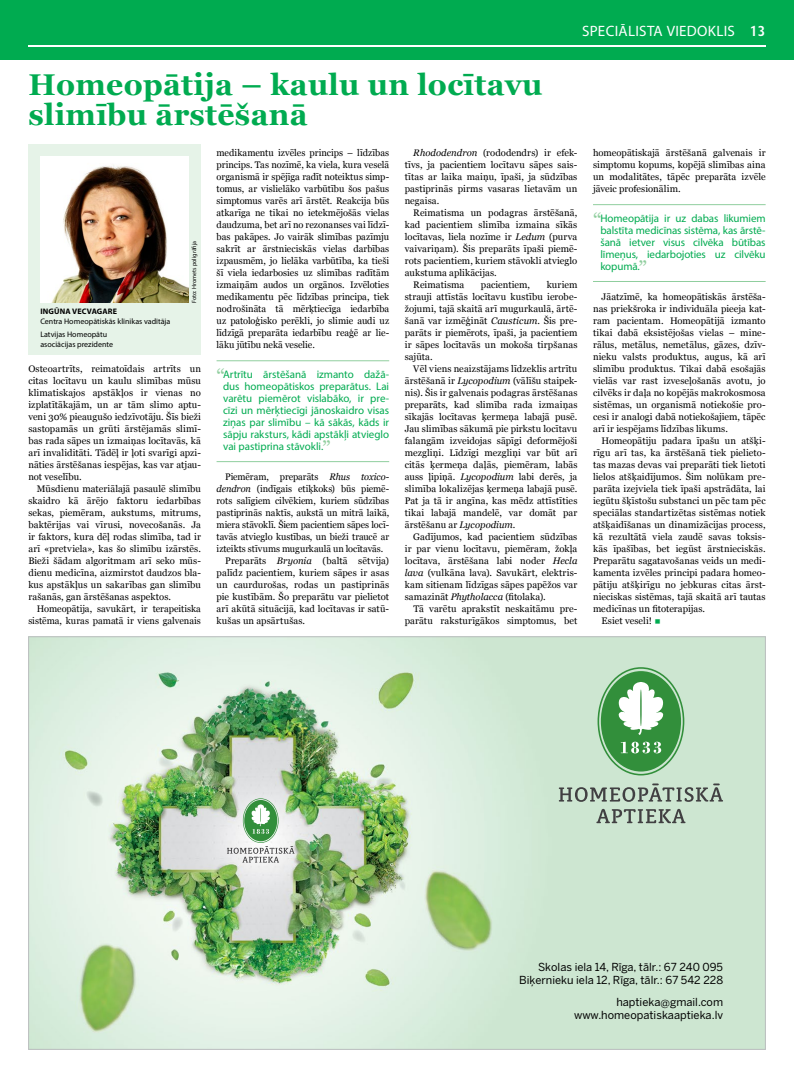
<style>
.page{position:relative;width:794px;height:1078px;background:#fff}
.page>*{position:absolute;margin:0;border:0;box-sizing:border-box;transform-origin:0 0}
.t1{font:700 30px/30px "Georgia";letter-spacing:.01em;color:#00ab50}
.t2{font:15px "Myriad Pro";letter-spacing:.02em;color:#fff}
.t3{font:11px/12px "Myriad Pro";letter-spacing:-.01em;color:#00ab50;text-align:justify}
.t4{font:11px/13.2px "Benton Sans OO9";color:#000;text-align:right}
.t5{font:9.5px/12px "Georgia";letter-spacing:.01em;color:#000;text-align:justify}
.t6{font:9.5px "Georgia";letter-spacing:-.01em;color:#000}
.t7{font:8px/12.8px "Myriad Pro";color:#000}
.t8{font:700 8px "Myriad Pro";letter-spacing:.02em;color:#000}
.t9{font:6px "Myriad Pro";color:#000}
.s1{font-family:"Hypatia Sans Pro";font-weight:600}
.s2{font-family:"Georgia";font-size:21px;color:#90ce9e}
.s3{font-style:italic}
.s4{font-size:20px;color:#00ab50}
</style>
<div class="page">
<div style="left:0;top:0;width:794px;height:60px;background:#00ab50"></div>
<hr style="left:28px;top:45px;width:737px;height:1px;background:#fff">
<div style="left:28px;top:144px;width:173px;height:210px;background:#e6f3e8"></div>
<img style="left:40px;top:156px;width:149px;height:147px">
<hr style="left:216px;top:360px;width:173px;height:1px;background:#90ce9e">
<hr style="left:216px;top:461px;width:173px;height:1px;background:#90ce9e">
<hr style="left:593px;top:204px;width:172px;height:1px;background:#90ce9e">
<hr style="left:593px;top:281px;width:172px;height:1px;background:#90ce9e">
<img style="left:30px;top:638px;width:733px;height:409px">
<svg style="left:227px;top:798px;width:67px;height:64px"></svg>
<svg style="left:559px;top:783px;width:164px;height:18px;background:#a3b4a6"></svg>
<svg style="left:596px;top:808px;width:89px;height:15px"></svg>
<svg style="left:597px;top:667px;width:87px;height:108px"></svg>
<h1 class="t1" style="left:28px;top:69px;width:515px">Homeopātija – kaulu un locītavu slimību ārstēšanā</h1>
<h2 class="t2" style="left:582px;top:22px;width:185px">SPECIĀLISTA VIEDOKLIS <span class="s1">13</span></h2>
<p class="t9" style="left:190px;top:303px;width:63px;rotate:-90deg">Foto: Hromets poligrāfija</p>
<p class="t8" style="left:40px;top:306px;width:78px">INGŪNA VECVAGARE</p>
<p class="t7" style="left:40px;top:315px;width:132px">Centra Homeopātiskās klīnikas vadītāja<br>Latvijas Homeopātu</p>
<p class="t7" style="left:40px;top:338px;width:74px">asociācijas prezidente</p>
<p class="t5" style="left:28px;top:363px;width:174px">Osteoartrīts, reimatoīdais artrīts un citas locītavu un kaulu slimības mūsu klimatiskajos apstākļos ir vienas no izplatītākajām, un ar tām slimo aptu&shy;veni 30% pieaugušo iedzīvotāju. Šīs bieži sastopamās un grūti ārstējamās slimī&shy;bas rada sāpes un izmaiņas locītavās, kā arī invaliditāti. Tādēļ ir ļoti svarīgi apzi&shy;nāties ārstēšanas iespējas, kas var atjau&shy;not veselību.</p>
<p class="t5" style="left:28px;top:483px;width:174px;text-align:left;text-indent:9px">Mūsdienu materiālajā pasaulē slimību skaidro kā ārējo faktoru iedarbības sekas, piemēram, aukstums, mitrums, baktērijas vai vīrusi, novecošanās. Ja ir faktors, kura dēļ rodas slimība, tad ir arī «pretviela», kas šo slimību izārstēs.<br>Bieži šādam algoritmam arī seko mūs&shy;dienu medicīna, aizmirstot daudzos bla&shy;kus apstākļus un sakarības gan slimību rašanās, gan ārstēšanas aspektos.</p>
<p class="t5" style="left:28px;top:603px;width:174px;text-align:right">Homeopātija, savukārt, ir terapeitiska sistēma, kuras pamatā ir viens galvenais</p>
<p class="t5" style="left:216px;top:147px;width:174px">medikamentu izvēles princips – līdzības princips. Tas nozīmē, ka viela, kura veselā organismā ir spējīga radīt noteiktus simp&shy;tomus, ar vislielāko varbūtību šos pašus simptomus varēs arī ārstēt. Reakcija būs atkarīga ne tikai no ietekmējošās vielas daudzuma, bet arī no rezonanses vai līdzī&shy;bas pakāpes. Jo vairāk slimības pazīmju sakrīt ar ārstnieciskās vielas darbības izpausmēm, jo lielāka varbūtība, ka tieši šī viela iedarbosies uz slimības radītām izmaiņām audos un orgānos. Izvēloties medikamentu pēc līdzības principa, tiek nodrošināta tā mērķtiecīga iedarbība uz patoloģisko perēkli, jo slimie audi uz līdzīgā preparāta iedarbību reaģē ar lie&shy;lāku jūtību nekā veselie.</p>
<p class="t3" style="left:223px;top:368px;width:167px;text-indent:-7px"><span class="s2">“</span>Artrītu ārstēšanā izmanto dažā&shy;dus homeopātiskos preparātus. Lai varētu piemērot vislabāko, ir pre&shy;cīzi un mērķtiecīgi jānoskaidro visas ziņas par slimību – kā sākās, kāds ir sāpju raksturs, kādi apstākļi atvieglo vai pastiprina stāvokli.<span class="s2">”</span></p>
<p class="t6" style="left:225px;top:471px;width:166px">Piemēram, preparāts <span class="s3">Rhus toxico-</span></p>
<p class="t6" style="left:216px;top:483px;width:174px"><span class="s3">dendron</span> (indīgais etiķkoks) būs piemē-</p>
<p class="t5" style="left:216px;top:495px;width:174px">rots salīgiem cilvēkiem, kuriem sūdzības</p>
<p class="t5" style="left:216px;top:507px;width:174px">pastiprinās naktīs, aukstā un mitrā laikā,</p>
<p class="t6" style="left:216px;top:519px;width:174px">miera stāvoklī. Šiem pacientiem sāpes locī-</p>
<p class="t5" style="left:216px;top:531px;width:174px">tavās atvieglo kustības, un bieži traucē ar</p>
<p class="t5" style="left:216px;top:543px;width:167px">izteikts stīvums mugurkaulā un locītavās.</p>
<p class="t5" style="left:225px;top:555px;width:166px">Preparāts <span class="s3">Bryonia</span> (baltā sētvija)</p>
<p class="t5" style="left:216px;top:567px;width:174px">palīdz pacientiem, kuriem sāpes ir asas</p>
<p class="t5" style="left:216px;top:579px;width:174px">un caurdurošas, rodas un pastiprinās</p>
<p class="t5" style="left:216px;top:591px;width:174px">pie kustībām. Šo preparātu var pielietot</p>
<p class="t5" style="left:216px;top:603px;width:174px">arī akūtā situācijā, kad locītavas ir satū-</p>
<p class="t5" style="left:216px;top:615px;width:89px">kušas un apsārtušas.</p>
<p class="t5" style="left:405px;top:147px;width:174px;text-indent:9px"><span class="s3">Rhododendron</span> (rododendrs) ir efek&shy;tīvs, ja pacientiem locītavu sāpes sais&shy;tītas ar laika maiņu, īpaši, ja sūdzības pastiprinās pirms vasaras lietavām un negaisa.</p>
<p class="t5" style="left:413px;top:207px;width:166px">Reimatisma un podagras ārstēšanā,</p>
<p class="t5" style="left:405px;top:219px;width:174px">kad pacientiem slimība izmaina sīkās</p>
<p class="t5" style="left:405px;top:231px;width:174px">locītavas, liela nozīme ir <span class="s3">Ledum</span> (purva</p>
<p class="t5" style="left:405px;top:243px;width:174px">vaivariņam). Šis preparāts īpaši piemē-</p>
<p class="t5" style="left:405px;top:255px;width:174px">rots pacientiem, kuriem stāvokli atvieglo</p>
<p class="t5" style="left:405px;top:267px;width:92px">aukstuma aplikācijas.</p>
<p class="t5" style="left:413px;top:279px;width:53px">Reimatisma</p>
<p class="t5" style="left:481px;top:279px;width:51px">pacientiem,</p>
<p class="t5" style="left:405px;top:279px;width:174px;text-indent:142px">kuriem strauji attīstās locītavu kustību ierobe&shy;žojumi, tajā skaitā arī mugurkaulā, ārtē&shy;šanā var izmēģināt <span class="s3">Causticum</span>. Šis pre&shy;parāts ir piemērots, īpaši, ja pacientiem ir sāpes locītavās un mokoša tirpšanas sajūta.</p>
<p class="t5" style="left:405px;top:363px;width:174px;text-align:left;text-indent:9px">Vēl viens neaizstājams līdzeklis artrītu ārstēšanā ir <span class="s3">Lycopodium</span> (vālīšu staipek&shy;nis). Šis ir galvenais podagras ārstēšanas preparāts, kad slimība rada izmaiņas sīkajās locītavas ķermeņa labajā pusē.<br>Jau slimības sākumā pie pirkstu locītavu falangām izveidojas sāpīgi deformējoši mezgliņi. Līdzīgi mezgliņi var būt arī citās ķermeņa daļās, piemēram, labās auss ļipiņā. <span class="s3">Lycopodium</span> labi derēs, ja slimība lokalizējas ķermeņa labajā pusē.<br>Pat ja tā ir angīna, kas mēdz attīstīties tikai labajā mandelē, var domāt par ārstēšanu ar <span class="s3">Lycopodium</span>.</p>
<p class="t5" style="left:405px;top:531px;width:174px;text-indent:9px">Gadījumos, kad pacientiem sūdzības ir par vienu locītavu, piemēram, žokļa locītava, ārstēšana labi noder <span class="s3">Hecla lava</span> (vulkāna lava). Savukārt, elektris&shy;kam sitienam līdzīgas sāpes papēžos var samazināt <span class="s3">Phytholacca</span> (fitolaka).</p>
<p class="t5" style="left:405px;top:603px;width:174px;text-align:right">Tā varētu aprakstīt neskaitāmu pre&shy;parātu raksturīgākos simptomus, bet</p>
<p class="t5" style="left:593px;top:147px;width:174px">homeopātiskajā ārstēšanā galvenais ir simptomu kopums, kopējā slimības aina un modalitātes, tāpēc preparāta izvēle jāveic profesionālim.</p>
<p class="t3" style="left:600px;top:212px;width:167px;text-indent:-7px"><span class="s2">“</span>Homeopātija ir uz dabas likumiem balstīta medicīnas sistēma, kas ārstē&shy;šanā ietver visus cilvēka būtības līmeņus, iedarbojoties uz cilvēku kopumā.<span class="s2">”</span></p>
<p class="t5" style="left:593px;top:291px;width:174px;text-indent:9px">Jāatzīmē, ka homeopātiskās ārstēša&shy;nas priekšroka ir individuāla pieeja kat&shy;ram pacientam. Homeopātijā izmanto tikai dabā eksistējošas vielas – mine&shy;rālus, metālus, nemetālus, gāzes, dzīv&shy;nieku valsts produktus, augus, kā arī slimību produktus. Tikai dabā esošajās vielās var rast izveseļošanās avotu, jo cilvēks ir daļa no kopējās makrokosmosa sistēmas, un organismā notiekošie pro&shy;cesi ir analogi dabā notiekošajiem, tāpēc arī ir iespējams līdzības likums.</p>
<p class="t5" style="left:601px;top:435px;width:166px">Homeopātiju padara īpašu un atšķi-</p>
<p class="t5" style="left:593px;top:447px;width:174px">rīgu arī tas, ka ārstēšanā tiek pielieto-</p>
<p class="t5" style="left:593px;top:459px;width:174px">tas mazas devas vai preparāti tiek lietoti</p>
<p class="t5" style="left:593px;top:471px;width:174px">lielos atšķaidījumos. Šim nolūkam pre-</p>
<p class="t5" style="left:593px;top:483px;width:174px">parāta izejviela tiek īpaši apstrādāta, lai</p>
<p class="t5" style="left:593px;top:495px;width:174px">iegūtu šķīstošu substanci un pēc tam pēc</p>
<p class="t5" style="left:593px;top:507px;width:174px">speciālas standartizētas sistēmas notiek</p>
<p class="t5" style="left:593px;top:519px;width:174px">atšķaidīšanas un dinamizācijas process,</p>
<p class="t5" style="left:593px;top:531px;width:174px">kā rezultātā viela zaudē savas toksis-</p>
<p class="t5" style="left:593px;top:543px;width:173px">kās īpašības, bet iegūst ārstnieciskās.</p>
<p class="t5" style="left:593px;top:555px;width:174px">Preparātu sagatavošanas veids un medi-</p>
<p class="t5" style="left:593px;top:567px;width:174px">kamenta izvēles principi padara homeo-</p>
<p class="t5" style="left:593px;top:579px;width:174px">pātiju atšķirīgu no jebkuras citas ārst-</p>
<p class="t5" style="left:593px;top:591px;width:174px">nieciskas sistēmas, tajā skaitā arī tautas</p>
<p class="t5" style="left:593px;top:603px;width:112px">medicīnas un fitoterapijas.</p>
<p class="t5" style="left:601px;top:615px;width:61px">Esiet veseli! <span class="s4">▪</span></p>
<p class="t4" style="left:519px;top:959px;width:205px">Skolas iela 14, Rīga, tālr.: 67 240 095<br>Biķernieku iela 12, Rīga, tālr.: 67 542 228</p>
<p class="t4" style="left:574px;top:994px;width:150px">haptieka@gmail.com www.homeopatiskaaptieka.lv</p>
</div>
